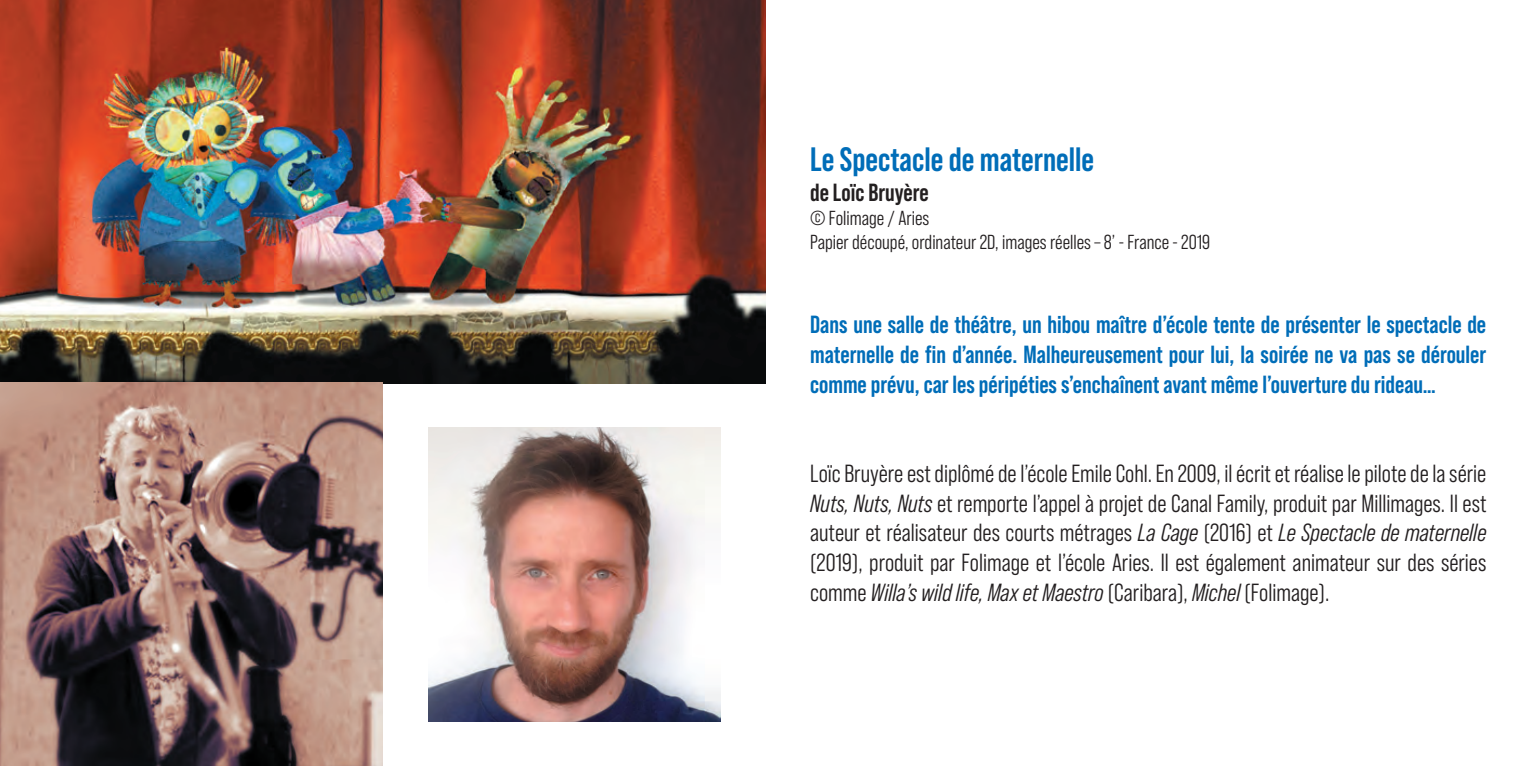
<style>
.page{position:relative;width:1531px;height:766px;background:#fff}
.page>*{position:absolute;margin:0;border:0;box-sizing:border-box;transform-origin:0 0}
.t1{font:700 33.75px "Bebas Neue Pro";color:#006db8}
.t2{font:24.75px/29.7px "Bebas Neue Pro Middle";color:#231f20;text-align:justify}
.t3{font:700 24.75px/29.7px "Bebas Neue Pro";color:#006db8;text-align:justify}
.t4{font:700 24.75px "Bebas Neue Pro";color:#231f20}
.t5{font:20.25px/24.3px "Bebas Neue Pro Middle";color:#231f20}
.s1{font-style:italic}
</style>
<div class="page">
<img style="left:0;top:0;width:765px;height:383px">
<img style="left:0;top:383px;width:383px;height:382px">
<img style="left:429px;top:427px;width:292px;height:294px">
<h1 class="t1" style="left:810px;top:140px;width:285px">Le Spectacle de maternelle</h1>
<p class="t4" style="left:810px;top:178px;width:120px">de Loïc Bruyère</p>
<p class="t5" style="left:810px;top:206px;width:401px">© Folimage / Aries<br>Papier découpé, ordinateur 2D, images réelles – 8’ - France - 2019</p>
<p class="t3" style="left:810px;top:309px;width:677px">Dans une salle de théâtre, un hibou maître d’école tente de présenter le spectacle de maternelle de fin d’année. Malheureusement pour lui, la soirée ne va pas se dérouler comme prévu, car les péripéties s’enchaînent avant même l’ouverture du rideau…</p>
<p class="t2" style="left:810px;top:458px;width:678px">Loïc Bruyère est diplômé de l’école Emile Cohl. En 2009, il écrit et réalise le pilote de la série <span class="s1">Nuts, Nuts, Nuts</span> et remporte l’appel à projet de Canal Family, produit par Millimages. Il est auteur et réalisateur des courts métrages <span class="s1">La Cage</span> (2016) et <span class="s1">Le Spectacle de maternelle </span>(2019), produit par Folimage et l’école Aries. Il est également animateur sur des séries comme <span class="s1">Willa’s wild life, Max et Maestro</span> (Caribara), <span class="s1">Michel</span> (Folimage).</p>
</div>
